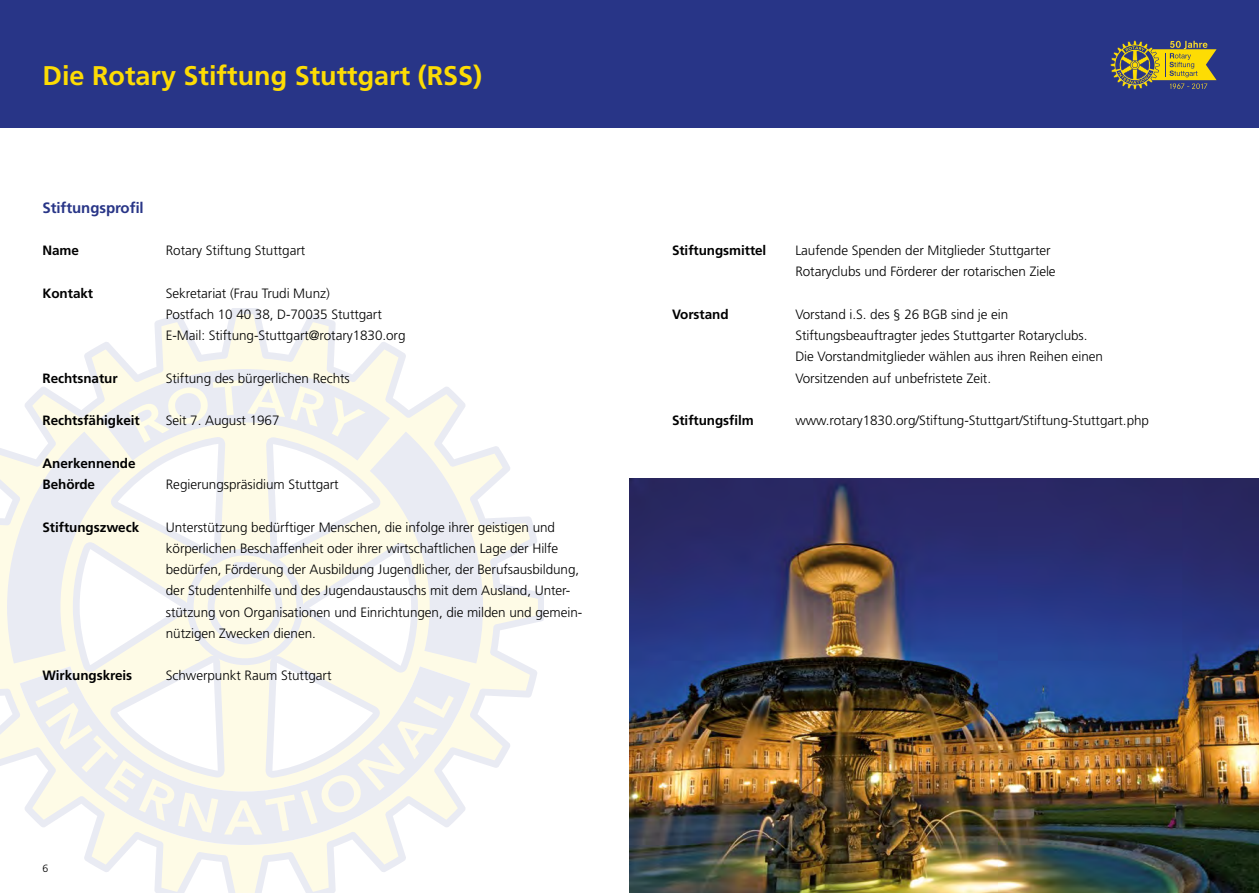
<style>
.page{position:relative;width:1259px;height:893px;background:#fff}
.page>*{position:absolute;margin:0;border:0;box-sizing:border-box;transform-origin:0 0}
.t1{font:700 27px "Frutiger";color:#fddc04}
.t2{font:700 15px "Frutiger";letter-spacing:-.005em;color:#283587}
.t3{font:300 13.5px/21.3px "Frutiger";letter-spacing:-.005em;color:#000}
.t4{font:700 13.5px/21.3px "Frutiger";letter-spacing:-.005em;color:#000}
.t5{font:300 10.5px "Frutiger";color:#000}
</style>
<div class="page">
<div style="left:0;top:0;width:1259px;height:128px;background:#283587"></div>
<svg style="left:1110px;top:40px;width:106px;height:50px"></svg>
<img style="left:1170px;top:41px;width:37px;height:8px">
<img style="left:1169px;top:83px;width:38px;height:6px">
<svg style="left:0;top:308px;width:544px;height:585px"></svg>
<svg style="left:20px;top:666px;width:450px;height:179px"></svg>
<svg style="left:7px;top:369px;width:476px;height:296px"></svg>
<svg style="left:35px;top:687px;width:183px;height:146px"></svg>
<svg style="left:224px;top:794px;width:71px;height:40px;background:#efefef"></svg>
<svg style="left:301px;top:695px;width:153px;height:129px"></svg>
<img style="left:629px;top:478px;width:630px;height:415px">
<h1 class="t1" style="left:43px;top:60px;width:441px">Die Rotary Stiftung Stuttgart (RSS)</h1>
<p class="t2" style="left:43px;top:199px;width:103px">Stiftungsprofil</p>
<p class="t4" style="left:43px;top:240px;width:38px">Name</p>
<p class="t3" style="left:166px;top:240px;width:141px">Rotary Stiftung Stuttgart</p>
<p class="t4" style="left:43px;top:282px;width:52px">Kontakt</p>
<p class="t3" style="left:166px;top:282px;width:241px">Sekretariat (Frau Trudi Munz)<br>Postfach 10 40 38, D-70035 Stuttgart<br>E-Mail: Stiftung-Stuttgart@rotary1830.org</p>
<p class="t4" style="left:43px;top:367px;width:77px">Rechtsnatur</p>
<p class="t3" style="left:166px;top:367px;width:185px">Stiftung des bürgerlichen Rechts</p>
<p class="t4" style="left:43px;top:410px;width:99px">Rechtsfähigkeit</p>
<p class="t3" style="left:166px;top:410px;width:115px">Seit 7. August 1967</p>
<p class="t4" style="left:43px;top:452px;width:95px">Anerkennende<br>Behörde</p>
<p class="t3" style="left:166px;top:474px;width:174px">Regierungspräsidium Stuttgart</p>
<p class="t4" style="left:43px;top:516px;width:98px">Stiftungszweck</p>
<p class="t3" style="left:166px;top:516px;width:418px">Unterstützung bedürftiger Menschen, die infolge ihrer geistigen und körperlichen Beschaffenheit oder ihrer wirtschaftlichen Lage der Hilfe bedürfen, Förderung der Ausbildung Jugendlicher, der Berufsausbildung, der Studentenhilfe und des Jugendaustauschs mit dem Ausland, Unter&shy;stützung von Organisationen und Einrichtungen, die milden und gemein&shy;nützigen Zwecken dienen.</p>
<p class="t4" style="left:43px;top:665px;width:91px">Wirkungskreis</p>
<p class="t3" style="left:166px;top:665px;width:167px">Schwerpunkt Raum Stuttgart</p>
<p class="t5" style="left:43px;top:862px;width:7px">6</p>
<p class="t4" style="left:672px;top:240px;width:96px">Stiftungsmittel</p>
<p class="t3" style="left:795px;top:240px;width:262px">Laufende Spenden der Mitglieder Stuttgarter<br>Rotaryclubs und Förderer der rotarischen Ziele</p>
<p class="t4" style="left:672px;top:303px;width:58px">Vorstand</p>
<p class="t3" style="left:795px;top:304px;width:309px">Vorstand i.S. des § 26 BGB sind je ein Stiftungsbeauftragter jedes Stuttgarter Rotaryclubs.<br>Die Vorstandmitglieder wählen aus ihren Reihen einen Vorsitzenden auf unbefristete Zeit.</p>
<p class="t4" style="left:672px;top:410px;width:83px">Stiftungsfilm</p>
<p class="t3" style="left:795px;top:410px;width:355px">www.rotary1830.org/Stiftung-Stuttgart/Stiftung-Stuttgart.php</p>
</div>
